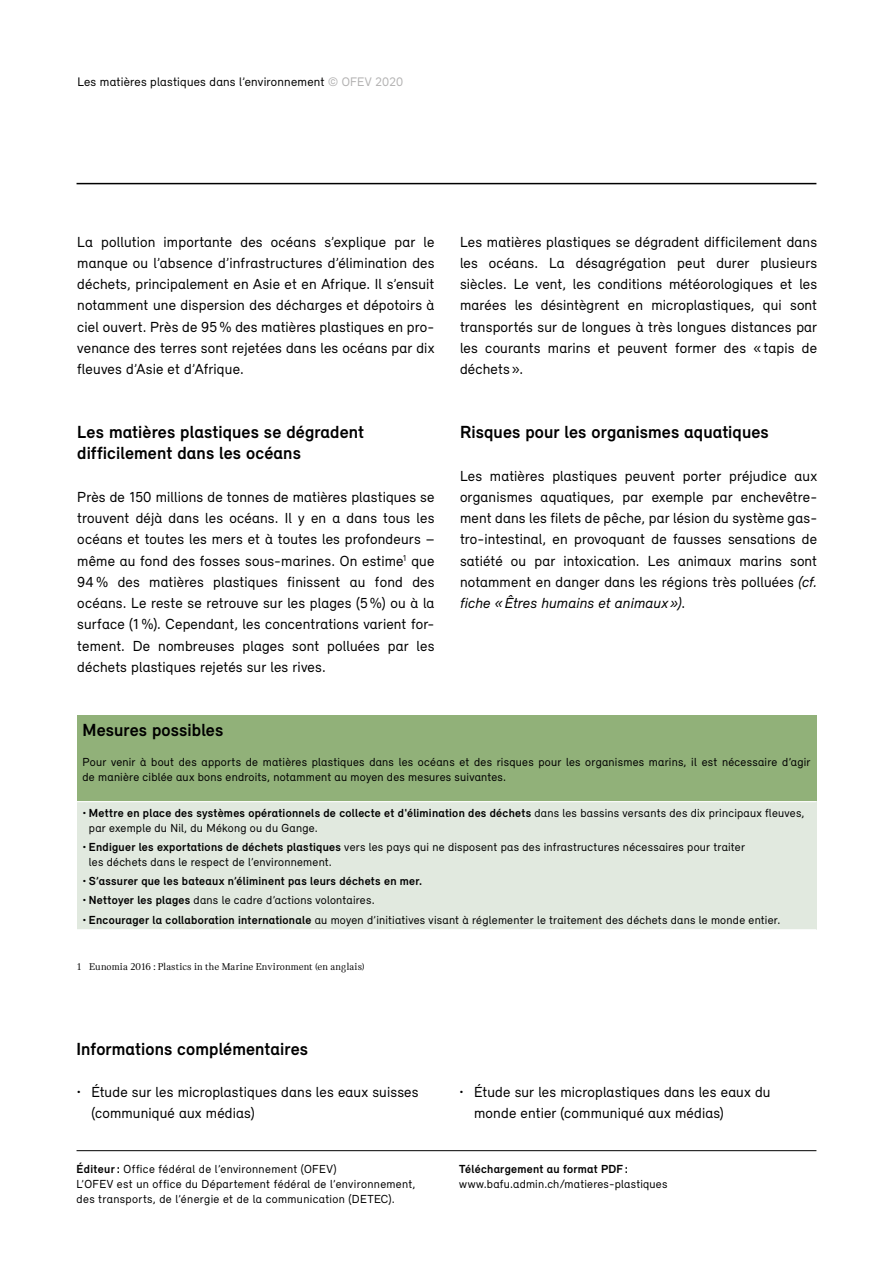
<style>
.page{position:relative;width:893px;height:1263px;background:#fff}
.page>*{position:absolute;margin:0;border:0;box-sizing:border-box;transform-origin:0 0}
.t1{font:700 18px/21.3px "Relevant";letter-spacing:.005em;color:#000}
.t2{font:15px/21.3px "Relevant";letter-spacing:.01em;color:#000;text-align:justify}
.t3{font:12.75px "Relevant";letter-spacing:.02em;color:#000}
.t4{font:12px/15px "Relevant";letter-spacing:.02em;color:#000}
.t5{font:700 12px "Relevant";letter-spacing:.02em;color:#000}
.t6{font:10.5px "Catalog";letter-spacing:.01em;color:#000}
.s1{color:#b3b2b2}
.s2{font-style:italic}
.s3{font-weight:700}
</style>
<div class="page">
<hr style="left:77px;top:1150px;width:739px;height:1px;background:#000">
<div style="left:77px;top:715px;width:739px;height:87px;background:#91b179"></div>
<div style="left:77px;top:802px;width:739px;height:128px;background:#e1e9df"></div>
<hr style="left:77px;top:801px;width:739px;height:1px;background:#fff">
<hr style="left:77px;top:929px;width:739px;height:1px;background:#fff">
<hr style="left:77px;top:183px;width:739px;height:1px;background:#000">
<p class="t3" style="left:77px;top:74px;width:327px">Les matières plastiques dans l’environnement <span class="s1">© OFEV 2020</span></p>
<p class="t2" style="left:77px;top:231px;width:359px">La pollution importante des océans s’explique par le manque ou l’absence d’infrastructures d’élimination des déchets, principalement en Asie et en Afrique. Il s’ensuit notamment une dispersion des décharges et dépotoirs à ciel ouvert. Près de 95 % des matières plastiques en pro&shy;venance des terres sont rejetées dans les océans par dix fleuves d’Asie et d’Afrique.</p>
<p class="t1" style="left:77px;top:421px;width:288px">Les matières plastiques se dégradent difficilement dans les océans</p>
<p class="t2" style="left:77px;top:486px;width:359px">Près de 150 millions de tonnes de matières plastiques se trouvent déjà dans les océans. Il y en a dans tous les océans et toutes les mers et à toutes les profondeurs – même au fond des fosses sous-marines. On estime<sup>1</sup> que 94 % des matières plastiques finissent au fond des océans. Le reste se retrouve sur les plages (5 %) ou à la surface (1 %). Cependant, les concentrations varient for&shy;tement. De nombreuses plages sont polluées par les déchets plastiques rejetés sur les rives.</p>
<p class="t2" style="left:460px;top:231px;width:359px">Les matières plastiques se dégradent difficilement dans les océans. La désagrégation peut durer plusieurs siècles. Le vent, les conditions météorologiques et les marées les désintègrent en microplastiques, qui sont transportés sur de longues à très longues distances par les courants marins et peuvent former des « tapis de déchets ».</p>
<p class="t1" style="left:460px;top:421px;width:310px">Risques pour les organismes aquatiques</p>
<p class="t2" style="left:460px;top:465px;width:359px">Les matières plastiques peuvent porter préjudice aux organismes aquatiques, par exemple par enchevêtre&shy;ment dans les filets de pêche, par lésion du système gas&shy;tro-intestinal, en provoquant de fausses sensations de satiété ou par intoxication. Les animaux marins sont notamment en danger dans les régions très polluées <span class="s2">(cf. fiche « Êtres humains et animaux »)</span>.</p>
<p class="t1" style="left:83px;top:719px;width:142px">Mesures possibles</p>
<p class="t4" style="left:83px;top:754px;width:729px">Pour venir à bout des apports de matières plastiques dans les océans et des risques pour les organismes marins, il est nécessaire d’agir de manière ciblée aux bons endroits, notamment au moyen des mesures suivantes.</p>
<p class="t4" style="left:89px;top:805px;width:717px;text-indent:-6px"><span class="s3">• Mettre en place des systèmes opérationnels de collecte et d'élimination des déchets</span> dans les bassins versants des dix principaux fleuves, par exemple du Nil, du Mékong ou du Gange.</p>
<p class="t4" style="left:89px;top:839px;width:658px;text-indent:-6px"><span class="s3">• Endiguer les exportations de déchets plastiques</span> vers les pays qui ne disposent pas des infrastructures nécessaires pour traiter les déchets dans le respect de l’environnement.</p>
<p class="t5" style="left:83px;top:874px;width:341px">• S’assurer que les bateaux n’éliminent pas leurs déchets en mer.</p>
<p class="t4" style="left:83px;top:893px;width:294px"><span class="s3">• Nettoyer les plages</span> dans le cadre d’actions volontaires.</p>
<p class="t4" style="left:83px;top:912px;width:699px"><span class="s3">• Encourager la collaboration internationale</span> au moyen d’initiatives visant à réglementer le traitement des déchets dans le monde entier.</p>
<p class="t6" style="left:77px;top:960px;width:290px">1 Eunomia 2016 : Plastics in the Marine Environment (en anglais)</p>
<p class="t1" style="left:77px;top:1038px;width:233px">Informations complémentaires</p>
<p class="t2" style="left:91px;top:1081px;width:329px;text-indent:-15px">• Étude sur les microplastiques dans les eaux suisses (communiqué aux médias)</p>
<p class="t2" style="left:474px;top:1081px;width:298px;text-indent:-15px">• Étude sur les microplastiques dans les eaux du monde entier (communiqué aux médias)</p>
<p class="t4" style="left:77px;top:1162px;width:341px"><span class="s3">Éditeur:</span> Office fédéral de l’environnement (OFEV)<br>L’OFEV est un office du Département fédéral de l’environnement, des transports, de l’énergie et de la communication (DETEC).</p>
<p class="t5" style="left:459px;top:1161px;width:170px">Téléchargement au format PDF :</p>
<p class="t4" style="left:459px;top:1176px;width:210px">www.bafu.admin.ch/matieres-plastiques</p>
</div>
